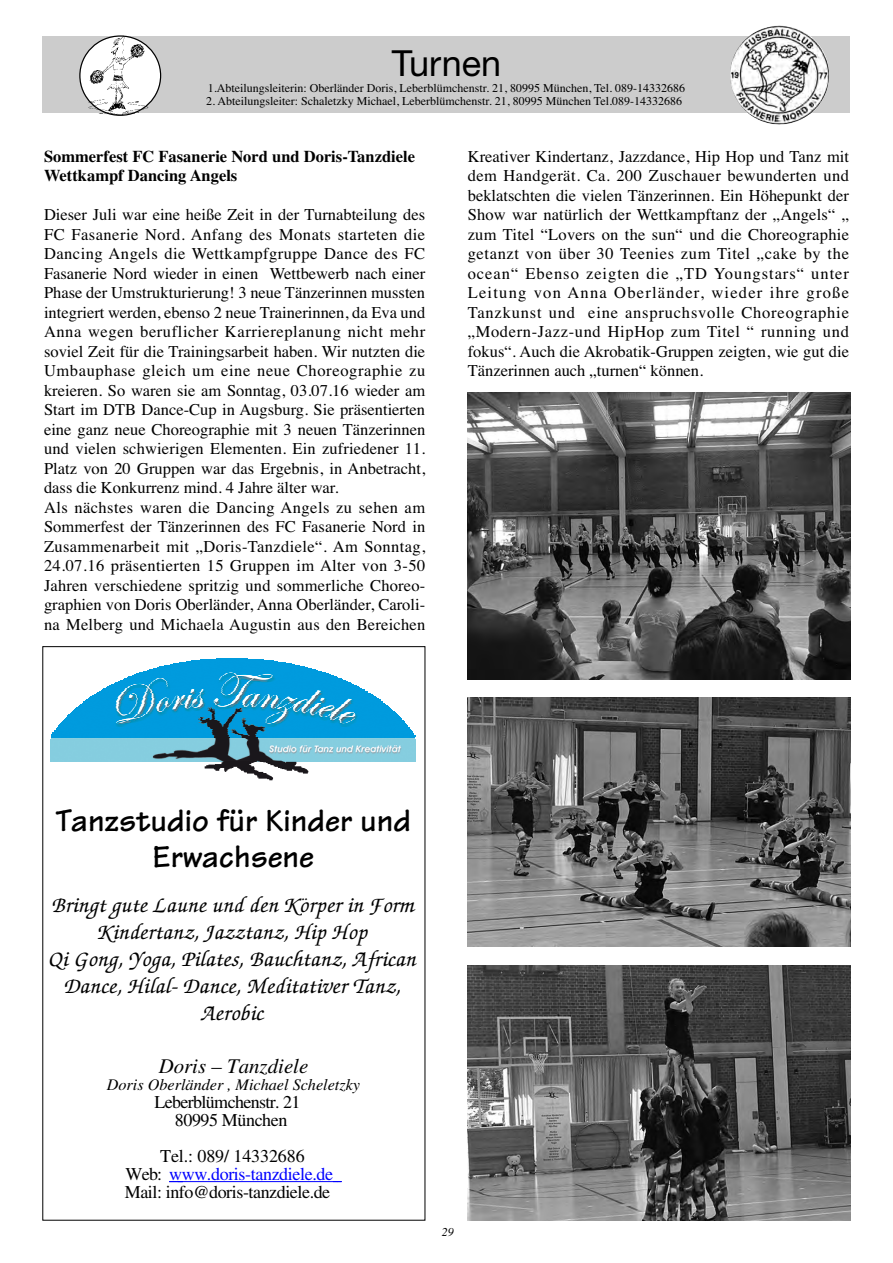
<style>
.page{position:relative;width:893px;height:1263px;background:#fff}
.page>*{position:absolute;margin:0;border:0;box-sizing:border-box;transform-origin:0 0}
.t1{font:36px "Helvetica Neue";color:#000}
.t2{font:700 32.7px/35.7px "Tekton";color:#000;text-align:center}
.t3{font:italic 500 23.7px/27px "Zapf Chancery";color:#000;text-align:center}
.t4{font:italic 20.85px "Times";color:#000}
.t5{font:18px/18px "Times";letter-spacing:-.025em;color:#000;text-align:center}
.t6{font:16.5px/19.5px "Times";color:#000}
.t7{font:700 16.5px/19.5px "Times";color:#000}
.t8{font:italic 16.2px "Times";color:#000}
.t9{font:12px "Times";color:#000}
.t10{font:italic 12px "Times";color:#000}
.s1{color:#00f}
</style>
<div class="page">
<div style="left:43px;top:36px;width:807px;height:77px;background:#ccc"></div>
<img style="left:730px;top:26px;width:99px;height:99px;border-radius:50%">
<svg style="left:79px;top:47px;width:82px;height:57px"></svg>
<img style="left:86px;top:35px;width:63px;height:81px">
<img style="left:207px;top:659px;width:50px;height:1px">
<img style="left:196px;top:660px;width:73px;height:1px">
<img style="left:191px;top:661px;width:83px;height:1px">
<img style="left:183px;top:662px;width:98px;height:1px">
<img style="left:176px;top:663px;width:112px;height:1px">
<img style="left:170px;top:664px;width:124px;height:1px">
<img style="left:168px;top:665px;width:129px;height:1px">
<img style="left:162px;top:666px;width:140px;height:1px">
<img style="left:158px;top:667px;width:149px;height:1px">
<img style="left:153px;top:668px;width:158px;height:1px">
<img style="left:151px;top:669px;width:163px;height:1px">
<img style="left:147px;top:670px;width:171px;height:1px">
<img style="left:144px;top:671px;width:177px;height:1px">
<img style="left:142px;top:672px;width:182px;height:1px">
<img style="left:139px;top:673px;width:188px;height:1px">
<img style="left:137px;top:674px;width:191px;height:1px">
<img style="left:134px;top:675px;width:198px;height:1px">
<img style="left:131px;top:676px;width:204px;height:1px">
<img style="left:128px;top:677px;width:210px;height:1px">
<img style="left:126px;top:678px;width:213px;height:1px">
<img style="left:123px;top:679px;width:220px;height:1px">
<img style="left:121px;top:680px;width:224px;height:1px">
<img style="left:117px;top:681px;width:232px;height:2px">
<img style="left:114px;top:683px;width:237px;height:1px">
<img style="left:111px;top:684px;width:244px;height:2px">
<img style="left:108px;top:686px;width:250px;height:2px">
<img style="left:94px;top:688px;width:279px;height:8px">
<img style="left:92px;top:696px;width:282px;height:1px">
<img style="left:90px;top:697px;width:287px;height:2px">
<img style="left:51px;top:699px;width:364px;height:62px">
<svg style="left:214px;top:737px;width:15px;height:2px"></svg>
<svg style="left:243px;top:737px;width:14px;height:2px"></svg>
<img style="left:204px;top:760px;width:106px;height:21px">
<hr style="left:169px;top:1181px;width:172px;height:1px;background:#00f">
<img style="left:468px;top:393px;width:382px;height:287px">
<img style="left:468px;top:965px;width:383px;height:255px">
<img style="left:468px;top:697px;width:383px;height:250px">
<h1 class="t1" style="left:392px;top:50px;width:111px">Turnen</h1>
<p class="t9" style="left:208px;top:83px;width:479px">1.Abteilungsleiterin: Oberländer Doris, Leberblümchenstr. 21, 80995 München, Tel. 089-14332686</p>
<p class="t9" style="left:206px;top:97px;width:477px">2. Abteilungsleiter: Schaletzky Michael, Leberblümchenstr. 21, 80995 München Tel.089-14332686</p>
<p class="t7" style="left:44px;top:148px;width:372px">Sommerfest FC Fasanerie Nord und Doris-Tanzdiele<br>Wettkampf Dancing Angels</p>
<p class="t6" style="left:44px;top:206px;width:383px">Dieser Juli war eine heiße Zeit in der Turnabteilung des FC Fasanerie Nord. Anfang des Monats starteten die Dancing Angels die Wettkampfgruppe Dance des FC Fasanerie Nord wieder in einen Wettbewerb nach einer Phase der Umstrukturierung! 3 neue Tänzerinnen mussten integriert werden, ebenso 2 neue Trainerinnen, da Eva und Anna wegen beruflicher Karriereplanung nicht mehr soviel Zeit für die Trainingsarbeit haben. Wir nutzten die Umbauphase gleich um eine neue Choreographie zu kreieren. So waren sie am Sonntag, 03.07.16 wieder am Start im DTB Dance-Cup in Augsburg. Sie präsentierten eine ganz neue Choreographie mit 3 neuen Tänzerinnen und vielen schwierigen Elementen. Ein zufriedener 11.<br>Platz von 20 Gruppen war das Ergebnis, in Anbetracht, dass die Konkurrenz mind. 4 Jahre älter war.<br>Als nächstes waren die Dancing Angels zu sehen am Sommerfest der Tänzerinnen des FC Fasanerie Nord in Zusammenarbeit mit „Doris-Tanzdiele“. Am Sonntag, 24.07.16 präsentierten 15 Gruppen im Alter von 3-50<br>Jahren verschiedene spritzig und sommerliche Choreo&shy;graphien von Doris Oberländer, Anna Oberländer, Caroli&shy;na Melberg und Michaela Augustin aus den Bereichen</p>
<p class="t6" style="left:468px;top:148px;width:383px;text-align:justify">Kreativer Kindertanz, Jazzdance, Hip Hop und Tanz mit dem Handgerät. Ca. 200 Zuschauer bewunderten und beklatschten die vielen Tänzerinnen. Ein Höhepunkt der Show war natürlich der Wettkampftanz der „Angels“ „ zum Titel “Lovers on the sun“ und die Choreographie getanzt von über 30 Teenies zum Titel „cake by the ocean“ Ebenso zeigten die „TD Youngstars“ unter Leitung von Anna Oberländer, wieder ihre große Tanzkunst und eine anspruchsvolle Choreographie „Modern-Jazz-und HipHop zum Titel “ running und fokus“. Auch die Akrobatik-Gruppen zeigten, wie gut die Tänzerinnen auch „turnen“ können.</p>
<h2 class="t2" style="left:56px;top:808px;width:357px">Tanzstudio für Kinder und<br>Erwachsene</h2>
<h3 class="t3" style="left:49px;top:894px;width:370px">Bringt gute Laune und den Körper in Form<br>Kindertanz, Jazztanz, Hip Hop<br>Qi Gong, Yoga, Pilates, Bauchtanz, African<br>Dance, Hilal- Dance, Meditativer Tanz,<br>Aerobic</h3>
<p class="t4" style="left:159px;top:1058px;width:151px">Doris – Tanzdiele</p>
<p class="t8" style="left:107px;top:1079px;width:255px">Doris Oberländer , Michael Scheletzky</p>
<p class="t5" style="left:154px;top:1094px;width:147px">Leberblümchenstr. 21<br>80995 München</p>
<p class="t5" style="left:125px;top:1148px;width:210px">Tel.: 089/ 14332686<br>Web: <span class="s1">www.doris-tanzdiele.de<br></span>Mail: info@doris-tanzdiele.de</p>
<p class="t10" style="left:442px;top:1228px;width:13px">29</p>
</div>
